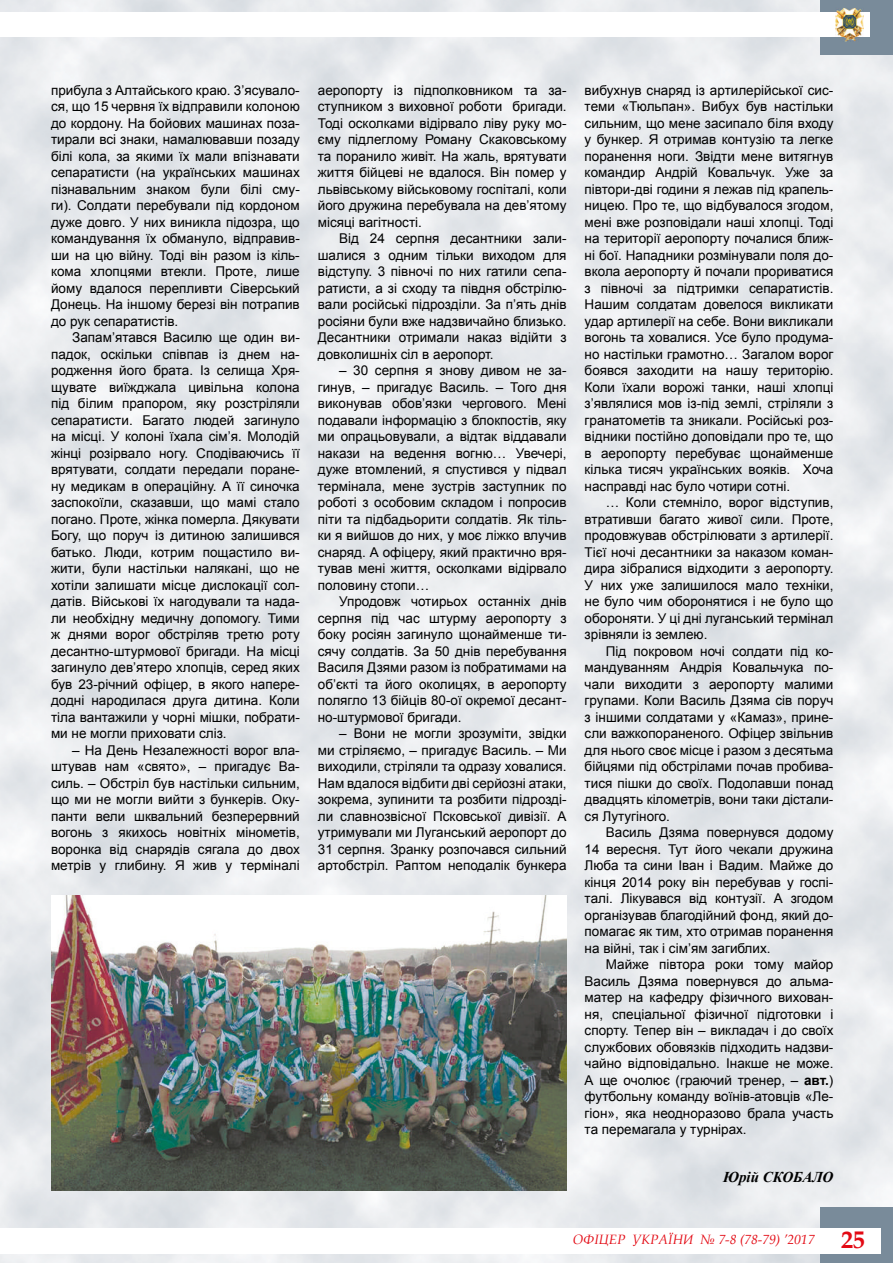
<style>
.page{position:relative;width:893px;height:1263px;background:#fff}
.page>*{position:absolute;margin:0;border:0;box-sizing:border-box;transform-origin:0 0}
.t1{font:italic 700 15px "Times New Roman";color:#000}
.t2{font:13.5px/16.5px "Arial";color:#000;text-align:justify}
.t3{font:italic 13.5px "Book Antiqua";color:#e30913}
.s1{font-weight:700}
.s2{font-weight:700;font-style:normal;font-size:24px}
</style>
<div class="page">
<img style="left:0;top:0;width:841px;height:1263px">
<div style="left:820px;top:1207px;width:73px;height:56px;background:#798b9a"></div>
<div style="left:821px;top:0;width:72px;height:54px;background:#798b9a"></div>
<div style="left:0;top:1228px;width:881px;height:25px;background:#fff"></div>
<div style="left:0;top:13px;width:870px;height:24px;background:#fff"></div>
<img style="left:835px;top:8px;width:28px;height:34px">
<img style="left:835px;top:13px;width:28px;height:24px">
<svg style="left:570px;top:1196px;width:249px;height:67px"></svg>
<img style="left:51px;top:896px;width:516px;height:295px">
<p class="t2" style="left:51px;top:82px;width:250px">прибула з Алтайського краю. 3’ясувало&shy;ся, що 15 червня їх відправили колоною до кордону. На бойових машинах поза&shy;тирали всі знаки, намалювавши позаду білі кола, за якими їх мали впізнавати сепаратисти (на українських машинах пізнавальним знаком були білі сму&shy;ги). Солдати перебували під кордоном дуже довго. У них виникла підозра, що командування їх обмануло, відправив&shy;ши на цю війну. Тоді він разом із кіль&shy;кома хлопцями втекли. Проте, лише йому вдалося перепливти Сіверський Донець. На іншому березі він потрапив до рук сепаратистів.</p>
<p class="t2" style="left:51px;top:329px;width:250px;text-indent:21px">Запам’ятався Василю ще один ви&shy;падок, оскільки співпав із днем на&shy;родження його брата. Із селища Хря&shy;щувате виїжджала цивільна колона під білим прапором, яку розстріляли сепаратисти. Багато людей загинуло на місці. У колоні їхала сім’я. Молодій жінці розірвало ногу. Сподіваючись її врятувати, солдати передали поране&shy;ну медикам в операційну. А її синочка заспокоїли, сказавши, що мамі стало погано. Проте, жінка померла. Дякувати Богу, що поруч із дитиною залишився батько. Люди, котрим пощастило ви&shy;жити, були настільки налякані, що не хотіли залишати місце дислокації сол&shy;датів. Військові їх нагодували та нада&shy;ли необхідну медичну допомогу. Тими ж днями ворог обстріляв третю роту десантно-штурмової бригади. На місці загинуло дев’ятеро хлопців, серед яких був 23-річний офіцер, в якого напере&shy;додні народилася друга дитина. Коли тіла вантажили у чорні мішки, побрати&shy;ми не могли приховати сліз.</p>
<p class="t2" style="left:51px;top:742px;width:250px;text-indent:21px">– На День Незалежності ворог вла&shy;штував нам «свято», – пригадує Ва&shy;силь. – Обстріл був настільки сильним, що ми не могли вийти з бункерів. Оку&shy;панти вели шквальний безперервний вогонь з якихось новітніх мінометів, воронка від снарядів сягала до двох метрів у глибину. Я жив у терміналі</p>
<p class="t2" style="left:318px;top:82px;width:250px">аеропорту із підполковником та за&shy;ступником з виховної роботи бригади.<br>Тоді осколками відірвало ліву руку мо&shy;єму підлеглому Роману Скаковському та поранило живіт. На жаль, врятувати життя бійцеві не вдалося. Він помер у львівському військовому госпіталі, коли його дружина перебувала на дев’ятому місяці вагітності.</p>
<p class="t2" style="left:318px;top:230px;width:250px;text-indent:21px">Від 24 серпня десантники зали&shy;шалися з одним тільки виходом для відступу. 3 півночі по них гатили сепа&shy;ратисти, а зі сходу та півдня обстрілю&shy;вали російські підрозділи. За п’ять днів росіяни були вже надзвичайно близько.<br>Десантники отримали наказ відійти з довколишніх сіл в аеропорт.</p>
<p class="t2" style="left:318px;top:362px;width:250px;text-indent:21px">– 30 серпня я знову дивом не за&shy;гинув, – пригадує Василь. – Того дня виконував обов’язки чергового. Мені подавали інформацію з блокпостів, яку ми опрацьовували, а відтак віддавали накази на ведення вогню… Увечері, дуже втомлений, я спустився у підвал термінала, мене зустрів заступник по роботі з особовим складом і попросив піти та підбадьорити солдатів. Як тіль&shy;ки я вийшов до них, у моє ліжко влучив снаряд. А офіцеру, який практично вря&shy;тував мені життя, осколками відірвало половину стопи…</p>
<p class="t2" style="left:318px;top:593px;width:250px;text-indent:21px">Упродовж чотирьох останніх днів серпня під час штурму аеропорту з боку росіян загинуло щонайменше ти&shy;сячу солдатів. За 50 днів перебування Василя Дзями разом із побратимами на об’єкті та його околицях, в аеропорту полягло 13 бійців 80-ої окремої десант&shy;но-штурмової бригади.</p>
<p class="t2" style="left:318px;top:725px;width:250px;text-indent:21px">– Вони не могли зрозуміти, звідки ми стріляємо, – пригадує Василь. – Ми виходили, стріляли та одразу ховалися.<br>Нам вдалося відбити дві серйозні атаки, зокрема, зупинити та розбити підрозді&shy;ли славнозвісної Псковської дивізії. А утримували ми Луганський аеропорт до 31 серпня. Зранку розпочався сильний артобстріл. Раптом неподалік бункера</p>
<p class="t2" style="left:585px;top:82px;width:250px">вибухнув снаряд із артилерійської сис&shy;теми «Тюльпан». Вибух був настільки сильним, що мене засипало біля входу у бункер. Я отримав контузію та легке поранення ноги. Звідти мене витягнув командир Андрій Ковальчук. Уже за півтори-дві години я лежав під крапель&shy;ницею. Про те, що відбувалося згодом, мені вже розповідали наші хлопці. Тоді на території аеропорту почалися ближ&shy;ні бої. Нападники розмінували поля до&shy;вкола аеропорту й почали прориватися з півночі за підтримки сепаратистів.<br>Нашим солдатам довелося викликати удар артилерії на себе. Вони викликали вогонь та ховалися. Усе було продума&shy;но настільки грамотно… Загалом ворог боявся заходити на нашу територію.<br>Коли їхали ворожі танки, наші хлопці з’являлися мов із-під землі, стріляли з гранатометів та зникали. Російські роз&shy;відники постійно доповідали про те, що в аеропорту перебуває щонайменше кілька тисяч українських вояків. Хоча насправді нас було чотири сотні.</p>
<p class="t2" style="left:585px;top:494px;width:250px;text-indent:21px">… Коли стемніло, ворог відступив, втративши багато живої сили. Проте, продовжував обстрілювати з артилерії.<br>Тієї ночі десантники за наказом коман&shy;дира зібралися відходити з аеропорту.<br>У них уже залишилося мало техніки, не було чим оборонятися і не було що обороняти. У ці дні луганський термінал зрівняли із землею.</p>
<p class="t2" style="left:585px;top:643px;width:250px;text-indent:21px">Під покровом ночі солдати під ко&shy;мандуванням Андрія Ковальчука по&shy;чали виходити з аеропорту малими групами. Коли Василь Дзяма сів поруч з іншими солдатами у «Камаз», прине&shy;сли важкопораненого. Офіцер звільнив для нього своє місце і разом з десятьма бійцями під обстрілами почав пробива&shy;тися пішки до своїх. Подолавши понад двадцять кілометрів, вони таки дістали&shy;ся Лутугіного.</p>
<p class="t2" style="left:585px;top:824px;width:250px;text-indent:21px">Василь Дзяма повернувся додому 14 вересня. Тут його чекали дружина Люба та сини Іван і Вадим. Майже до кінця 2014 року він перебував у госпі&shy;талі. Лікувався від контузії. А згодом організував благодійний фонд, який до&shy;помагає як тим, хто отримав поранення на війні, так і сім’ям загиблих.</p>
<p class="t2" style="left:585px;top:956px;width:250px;text-indent:21px">Майже півтора роки тому майор Василь Дзяма повернувся до альма&shy;матер на кафедру фізичного вихован&shy;ня, спеціальної фізичної підготовки і спорту. Тепер він – викладач і до своїх службових обовязків підходить надзви&shy;чайно відповідально. Інакше не може.<br>А ще очолює (граючий тренер, – <span class="s1">авт.</span>) футбольну команду воїнів-атовців «Ле&shy;гіон», яка неодноразово брала участь та перемагала у турнірах.</p>
<p class="t1" style="left:723px;top:1166px;width:112px">Юрій СКОБАЛО</p>
<p class="t3" style="left:573px;top:1230px;width:294px">ОФІЦЕР УКРАЇНИ № 7-8 (78-79) ’2017 <span class="s2">25</span></p>
</div>
